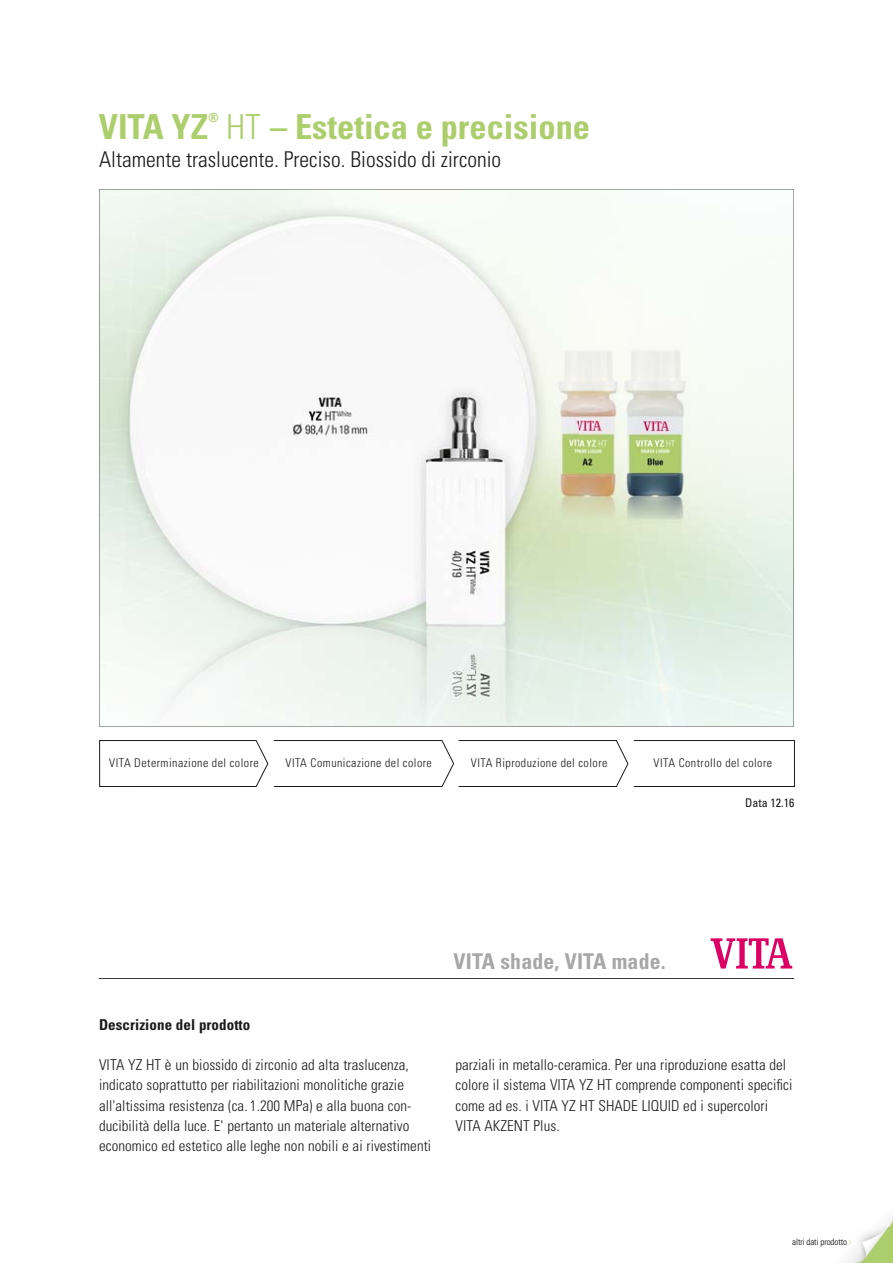
<style>
.page{position:relative;width:893px;height:1263px;background:#fff}
.page>*{position:absolute;margin:0;border:0;box-sizing:border-box;transform-origin:0 0}
.t1{font:700 condensed 34.5px "Univers";color:#adce6c}
.t2{font:300 condensed 21.75px "Univers";color:#1a1a1a}
.t3{font:700 condensed 21.75px "Univers";letter-spacing:.01em;color:#a7a7a8}
.t4{font:300 condensed 15px/20.2px "Univers LT";letter-spacing:.005em;color:#1a1a1a}
.t5{font:700 condensed 15px "Univers LT";letter-spacing:.005em;color:#1a1a1a}
.t6{font:700 condensed 12.75px "Univers";color:#adce6c}
.t7{font:300 condensed 12px "Univers";letter-spacing:.04em;color:#1a1a1a}
.t8{font:condensed 12px "Univers";color:#1a1a1a}
.t9{font:300 condensed 9px "Univers";letter-spacing:-.01em;color:#000}
.s1{font-weight:300}
</style>
<div class="page">
<img style="left:847px;top:1220px;width:46px;height:42px">
<svg style="left:99px;top:189px;width:695px;height:538px;fill:#f5f8f4"></svg>
<hr style="left:99px;top:979px;width:695px;height:1px;background:#3b3b3a">
<svg style="left:711px;top:938px;width:81px;height:30px"></svg>
<svg style="left:99px;top:740px;width:696px;height:47px"></svg>
<h1 class="t1" style="left:99px;top:105px;width:111px">VITA YZ</h1>
<p class="t6" style="left:208px;top:110px;width:12px">®</p>
<h1 class="t1" style="left:226px;top:105px;width:365px"><span class="s1">HT</span> – Estetica e precisione</h1>
<h2 class="t2" style="left:99px;top:146px;width:404px">Altamente traslucente. Preciso. Biossido di zirconio</h2>
<p class="t7" style="left:109px;top:756px;width:151px">VITA Determinazione del colore</p>
<p class="t7" style="left:286px;top:756px;width:148px">VITA Comunicazione del colore</p>
<p class="t7" style="left:471px;top:756px;width:138px">VITA Riproduzione del colore</p>
<p class="t7" style="left:654px;top:756px;width:120px">VITA Controllo del colore</p>
<h2 class="t3" style="left:453px;top:948px;width:214px">VITA shade, VITA made.</h2>
<p class="t8" style="left:745px;top:795px;width:51px">Data 12.16</p>
<p class="t5" style="left:99px;top:1015px;width:153px">Descrizione del prodotto</p>
<p class="t4" style="left:99px;top:1055px;width:334px">VITA YZ HT è un biossido di zirconio ad alta traslucenza, indicato soprattutto per riabilitazioni monolitiche grazie all'altissima resistenza (ca. 1.200 MPa) e alla buona con&shy;ducibilità della luce. E' pertanto un materiale alternativo economico ed estetico alle leghe non nobili e ai rivestimenti</p>
<p class="t4" style="left:455px;top:1055px;width:338px">parziali in metallo-ceramica. Per una riproduzione esatta del colore il sistema VITA YZ HT comprende componenti specifici come ad es. i VITA YZ HT SHADE LIQUID ed i supercolori VITA AKZENT Plus.</p>
<p class="t9" style="left:792px;top:1236px;width:56px">altri dati prodotto</p>
</div>
